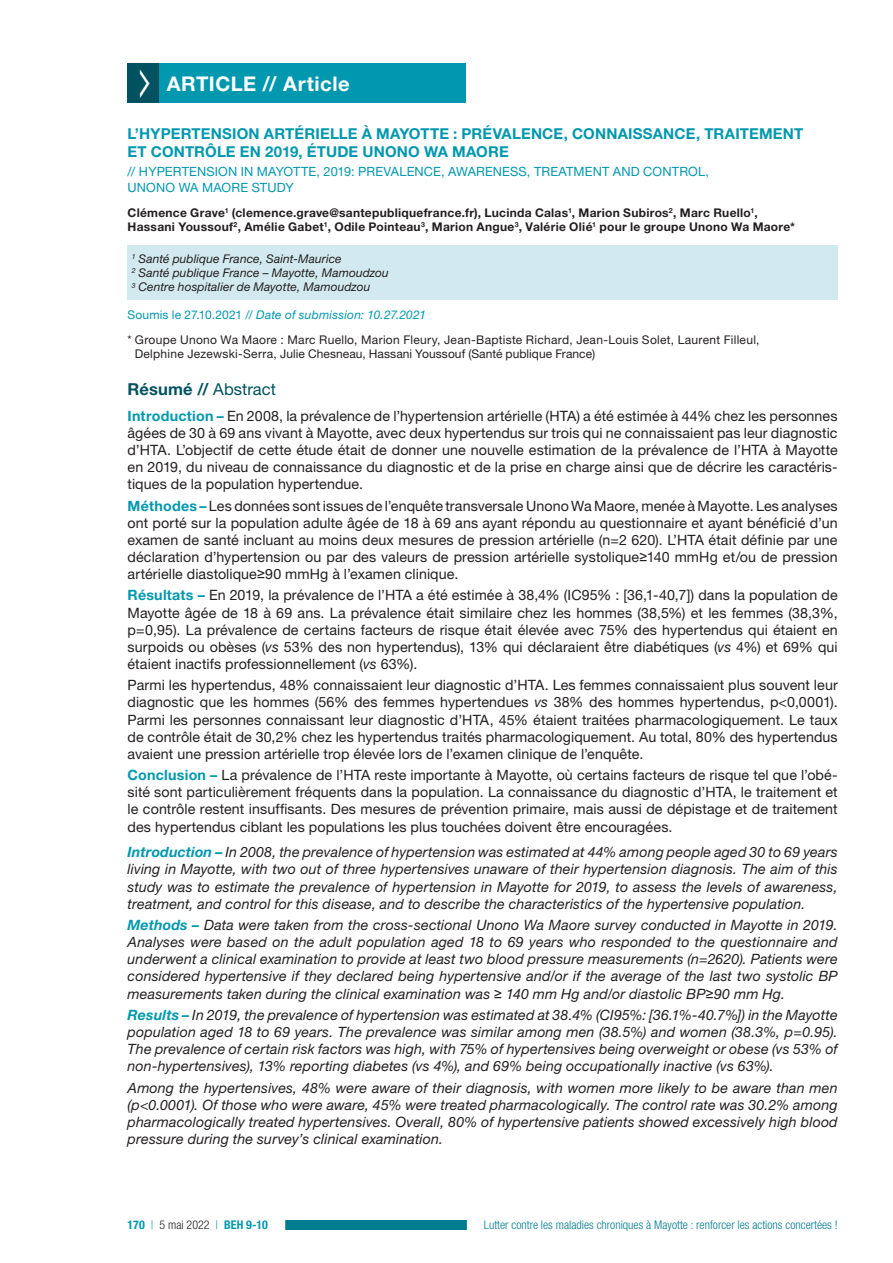
<style>
.page{position:relative;width:893px;height:1263px;background:#fff}
.page>*{position:absolute;margin:0;border:0;box-sizing:border-box;transform-origin:0 0}
.t1{font:700 20.25px "Helvetica Neue LT Std";letter-spacing:.025em;color:#fff}
.t2{font:700 16.5px "Helvetica Neue LT Std";letter-spacing:.01em;color:#005260}
.t3{font:700 15px/18px "Helvetica Neue LT Std";letter-spacing:.01em;color:#0098af}
.t4{font:14.25px/17.1px "Helvetica Neue LT Std";letter-spacing:.005em;color:#231f20;text-align:justify}
.t5{font:italic 14.25px/17.1px "Helvetica Neue LT Std";letter-spacing:.01em;color:#231f20;text-align:justify}
.t6{font:12.75px/15.3px "Helvetica Neue LT Std";letter-spacing:.01em;color:#0098af}
.t7{font:12px/25px "Helvetica Neue LT Std";letter-spacing:.02em;color:#231f20}
.t8{font:700 12px/14.4px "Helvetica Neue LT Std";letter-spacing:.025em;color:#231f20}
.t9{font:italic 12px/14.4px "Helvetica Neue LT Std";letter-spacing:.005em;color:#231f20}
.t10{font:300 condensed 12px "Helvetica Neue LT Std";color:#007c8f}
.t11{font:700 condensed 12px "Helvetica Neue LT Std";color:#0098af}
.s1{color:#0098af}
.s2{font-style:italic;color:#0098af}
.s3{font-weight:400}
.s4{font-weight:700;color:#0098af}
.s5{font-family:"Arial"}
.s6{font-style:italic}
.s7{font-family:"Arial";font-style:normal}
.s8{font-weight:300}
.s9{font-weight:300;color:#231f20}
</style>
<div class="page">
<div style="left:242px;top:1221px;width:596px;height:9px;background:#007c8f"></div>
<div style="left:110px;top:1219px;width:175px;height:12px;background:#fff"></div>
<div style="left:467px;top:1218px;width:388px;height:13px;background:#fff"></div>
<div style="left:159px;top:64px;width:307px;height:39px;background:#0098af"></div>
<div style="left:128px;top:246px;width:710px;height:54px;background:#d2eaef"></div>
<div style="left:128px;top:64px;width:31px;height:39px;background:#005260"></div>
<h1 class="t1" style="left:167px;top:71px;width:184px">ARTICLE // Article</h1>
<p class="t3" style="left:128px;top:124px;width:677px">L’HYPERTENSION ARTÉRIELLE À MAYOTTE : PRÉVALENCE, CONNAISSANCE, TRAITEMENT<br>ET CONTRÔLE EN 2019, ÉTUDE UNONO WA MAORE</p>
<p class="t6" style="left:128px;top:164px;width:583px">// HYPERTENSION IN MAYOTTE, 2019: PREVALENCE, AWARENESS, TREATMENT AND CONTROL,<br>UNONO WA MAORE STUDY</p>
<p class="t8" style="left:128px;top:205px;width:669px">Clémence Grave<sup>1</sup> (clemence.grave@santepubliquefrance.fr), Lucinda Calas<sup>1</sup>, Marion Subiros<sup>2</sup>, Marc Ruello<sup>1</sup>,<br>Hassani Youssouf<sup>2</sup>, Amélie Gabet<sup>1</sup>, Odile Pointeau<sup>3</sup>, Marion Angue<sup>3</sup>, Valérie Olié<sup>1</sup> pour le groupe Unono Wa Maore*</p>
<p class="t9" style="left:132px;top:251px;width:259px"><sup>1</sup> Santé publique France, Saint-Maurice<br><sup>2</sup> Santé publique France – Mayotte, Mamoudzou<br><sup>3</sup> Centre hospitalier de Mayotte, Mamoudzou</p>
<p class="t7" style="left:128px;top:302px;width:633px"><span class="s1">Soumis le 27.10.2021 //</span> <span class="s2">Date of submission: 10.27.2021<br></span>* Groupe Unono Wa Maore : Marc Ruello, Marion Fleury, Jean-Baptiste Richard, Jean-Louis Solet, Laurent Filleul,</p>
<p class="t7" style="left:135px;top:341px;width:462px">Delphine Jezewski-Serra, Julie Chesneau, Hassani Youssouf (Santé publique France)</p>
<p class="t2" style="left:128px;top:379px;width:150px">Résumé // <span class="s3">Abstract</span></p>
<p class="t4" style="left:128px;top:407px;width:712px"><span class="s4">Introduction –</span> En 2008, la prévalence de l’hypertension artérielle (HTA) a été estimée à 44% chez les personnes âgées de 30 à 69 ans vivant à Mayotte, avec deux hypertendus sur trois qui ne connaissaient pas leur diagnostic d’HTA. L’objectif de cette étude était de donner une nouvelle estimation de la prévalence de l’HTA à Mayotte en 2019, du niveau de connaissance du diagnostic et de la prise en charge ainsi que de décrire les caractéris&shy;tiques de la population hypertendue.</p>
<p class="t4" style="left:128px;top:497px;width:712px"><span class="s4">Méthodes –</span> Les données sont issues de l’enquête transversale Unono Wa Maore, menée à Mayotte. Les analyses ont porté sur la population adulte âgée de 18 à 69 ans ayant répondu au questionnaire et ayant bénéficié d’un examen de santé incluant au moins deux mesures de pression artérielle (n=2 620). L’HTA était définie par une déclaration d’hypertension ou par des valeurs de pression artérielle systolique<span class="s5">≥</span>140 mmHg et/ou de pression artérielle diastolique<span class="s5">≥</span>90 mmHg à l’examen clinique.</p>
<p class="t4" style="left:128px;top:587px;width:712px"><span class="s4">Résultats –</span> En 2019, la prévalence de l’HTA a été estimée à 38,4% (IC95% : [36,1-40,7]) dans la population de Mayotte âgée de 18 à 69 ans. La prévalence était similaire chez les hommes (38,5%) et les femmes (38,3%, p=0,95). La prévalence de certains facteurs de risque était élevée avec 75% des hypertendus qui étaient en surpoids ou obèses (<span class="s6">vs</span> 53% des non hypertendus), 13% qui déclaraient être diabétiques (<span class="s6">vs</span> 4%) et 69% qui étaient inactifs professionnellement (<span class="s6">vs</span> 63%).</p>
<p class="t4" style="left:128px;top:676px;width:712px">Parmi les hypertendus, 48% connaissaient leur diagnostic d’HTA. Les femmes connaissaient plus souvent leur diagnostic que les hommes (56% des femmes hypertendues <span class="s6">vs</span> 38% des hommes hypertendus, p&lt;0,0001).<br>Parmi les personnes connaissant leur diagnostic d’HTA, 45% étaient traitées pharmacologiquement. Le taux de contrôle était de 30,2% chez les hypertendus traités pharmacologiquement. Au total, 80% des hypertendus avaient une pression artérielle trop élevée lors de l’examen clinique de l’enquête.</p>
<p class="t4" style="left:128px;top:766px;width:712px"><span class="s4">Conclusion –</span> La prévalence de l’HTA reste importante à Mayotte, où certains facteurs de risque tel que l’obé&shy;sité sont particulièrement fréquents dans la population. La connaissance du diagnostic d’HTA, le traitement et le contrôle restent insuffisants. Des mesures de prévention primaire, mais aussi de dépistage et de traitement des hypertendus ciblant les populations les plus touchées doivent être encouragées.</p>
<p class="t5" style="left:128px;top:843px;width:712px"><span class="s4">Introduction –</span> In 2008, the prevalence of hypertension was estimated at 44% among people aged 30 to 69 years living in Mayotte, with two out of three hypertensives unaware of their hypertension diagnosis. The aim of this study was to estimate the prevalence of hypertension in Mayotte for 2019, to assess the levels of awareness, treatment, and control for this disease, and to describe the characteristics of the hypertensive population.</p>
<p class="t5" style="left:128px;top:916px;width:712px"><span class="s4">Methods –</span> Data were taken from the cross-sectional Unono Wa Maore survey conducted in Mayotte in 2019.<br>Analyses were based on the adult population aged 18 to 69 years who responded to the questionnaire and underwent a clinical examination to provide at least two blood pressure measurements (n=2620). Patients were considered hypertensive if they declared being hypertensive and/or if the average of the last two systolic BP measurements taken during the clinical examination was <span class="s7">≥</span> 140 mm Hg and/or diastolic BP<span class="s7">≥</span>90 mm Hg.</p>
<p class="t5" style="left:128px;top:1006px;width:712px"><span class="s4">Results –</span> In 2019, the prevalence of hypertension was estimated at 38.4% (CI95%: [36.1%-40.7%]) in the Mayotte population aged 18 to 69 years. The prevalence was similar among men (38.5%) and women (38.3%, p=0.95).<br>The prevalence of certain risk factors was high, with 75% of hypertensives being overweight or obese (vs 53% of non-hypertensives), 13% reporting diabetes (vs 4%), and 69% being occupationally inactive (vs 63%).</p>
<p class="t5" style="left:128px;top:1079px;width:712px">Among the hypertensives, 48% were aware of their diagnosis, with women more likely to be aware than men (p&lt;0.0001). Of those who were aware, 45% were treated pharmacologically. The control rate was 30.2% among pharmacologically treated hypertensives. Overall, 80% of hypertensive patients showed excessively high blood pressure during the survey’s clinical examination.</p>
<p class="t11" style="left:128px;top:1217px;width:142px">170 <span class="s8">|</span> <span class="s9">5 mai 2022</span> <span class="s8">|</span> BEH 9-10</p>
<p class="t10" style="left:484px;top:1218px;width:355px">Lutter contre les maladies chroniques à Mayotte : renforcer les actions concertées !</p>
</div>
